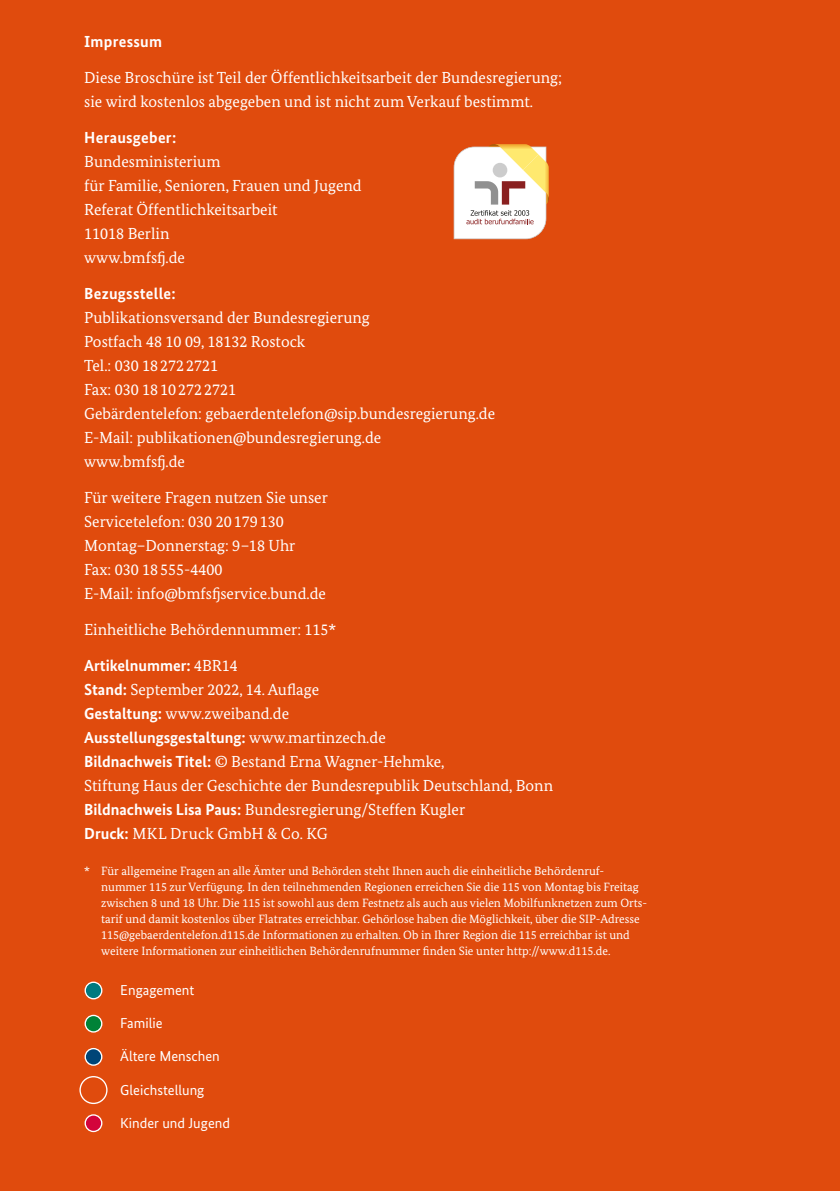
<style>
.page{position:relative;width:840px;height:1191px;background:#fff}
.page>*{position:absolute;margin:0;border:0;box-sizing:border-box;transform-origin:0 0}
.I-Impressum_I-03-P-FL{font:16px/24px "Bundes Serif";color:#fff}
.I-Impressum_I-03-P-FL-2{font:700 16px "Bundes Sans";color:#fff}
.I-Impressum_I-02-H2-HL_2{font:700 16px "Bundes Sans";letter-spacing:.015em;color:#fff}
.I-Impressum_I-03-P-FL-3{font:16px "Bundes Serif";letter-spacing:.02em;color:#fff}
.I-Impressum_I-01-H1-HL_1{font:700 16px "Bundes Sans";letter-spacing:.015em;color:#fff}
.t1{font:14.4px "Bundes Sans";color:#fff}
.I-Impressum_I-04-P-Fußnote{font:12px/16px "Bundes Serif";color:#fff}
.s1{font-family:"Bundes Serif";font-weight:400}
.s2{font-family:"Bundes Sans";font-weight:700}
</style>
<div class="page">
<div style="left:0;top:0;width:839px;height:1191px;background:#e04b0d"></div>
<svg style="left:84px;top:1014px;width:18px;height:18px"></svg>
<svg style="left:84px;top:981px;width:18px;height:18px"></svg>
<svg style="left:84px;top:1048px;width:18px;height:17px"></svg>
<svg style="left:79px;top:1076px;width:28px;height:28px"></svg>
<svg style="left:84px;top:1114px;width:18px;height:18px"></svg>
<svg style="left:453px;top:144px;width:96px;height:95px"></svg>
<h1 class="I-Impressum_I-01-H1-HL_1" style="left:84px;top:32px;width:79px">Impressum</h1>
<p class="I-Impressum_I-03-P-FL" style="left:84px;top:65px;width:479px">Diese Broschüre ist Teil der Öffentlichkeitsarbeit der Bundesregierung; sie wird kostenlos abgegeben und ist nicht zum Verkauf bestimmt.</p>
<h2 class="I-Impressum_I-02-H2-HL_2" style="left:84px;top:128px;width:94px">Herausgeber:</h2>
<p class="I-Impressum_I-03-P-FL" style="left:84px;top:149px;width:279px">Bundesministerium<br>für Familie, Senioren, Frauen und Jugend</p>
<p class="I-Impressum_I-03-P-FL" style="left:84px;top:197px;width:195px">Referat Öffentlichkeitsarbeit</p>
<p class="I-Impressum_I-03-P-FL" style="left:84px;top:221px;width:87px">11018 Berlin</p>
<p class="I-Impressum_I-03-P-FL" style="left:84px;top:245px;width:102px">www.bmfsfj.de</p>
<h2 class="I-Impressum_I-02-H2-HL_2" style="left:84px;top:284px;width:93px">Bezugsstelle:</h2>
<p class="I-Impressum_I-03-P-FL" style="left:84px;top:305px;width:287px">Publikationsversand der Bundesregierung</p>
<p class="I-Impressum_I-03-P-FL" style="left:84px;top:329px;width:223px">Postfach 48 10 09, 18132 Rostock</p>
<p class="I-Impressum_I-03-P-FL" style="left:84px;top:353px;width:135px">Tel.: 030 182722721</p>
<p class="I-Impressum_I-03-P-FL" style="left:84px;top:377px;width:153px">Fax: 030 18102722721</p>
<p class="I-Impressum_I-03-P-FL" style="left:84px;top:401px;width:412px">Gebärdentelefon: gebaerdentelefon@sip.bundesregierung.de</p>
<p class="I-Impressum_I-03-P-FL" style="left:84px;top:425px;width:298px">E-Mail: publikationen@bundesregierung.de</p>
<p class="I-Impressum_I-03-P-FL" style="left:84px;top:449px;width:102px">www.bmfsfj.de</p>
<p class="I-Impressum_I-03-P-FL" style="left:84px;top:485px;width:245px">Für weitere Fragen nutzen Sie unser<br>Servicetelefon: 030 20179130</p>
<p class="I-Impressum_I-03-P-FL" style="left:84px;top:533px;width:213px">Montag–Donnerstag: 9–18 Uhr</p>
<p class="I-Impressum_I-03-P-FL" style="left:84px;top:557px;width:140px">Fax: 030 18 555-4400</p>
<p class="I-Impressum_I-03-P-FL" style="left:84px;top:581px;width:243px">E-Mail: info@bmfsfjservice.bund.de</p>
<p class="I-Impressum_I-03-P-FL" style="left:84px;top:617px;width:253px">Einheitliche Behördennummer: 115*</p>
<p class="I-Impressum_I-03-P-FL-2" style="left:84px;top:656px;width:155px">Artikelnummer: <span class="s1">4BR14</span></p>
<p class="I-Impressum_I-03-P-FL" style="left:84px;top:677px;width:236px"><span class="s2">Stand:</span> September 2022, 14. Auflage</p>
<p class="I-Impressum_I-03-P-FL" style="left:84px;top:701px;width:206px"><span class="s2">Gestaltung:</span> www.zweiband.de</p>
<p class="I-Impressum_I-03-P-FL-2" style="left:84px;top:728px;width:303px">Ausstellungsgestaltung: <span class="s1">www.martinzech.de</span></p>
<p class="I-Impressum_I-03-P-FL" style="left:84px;top:749px;width:470px"><span class="s2">Bildnachweis Titel:</span> © Bestand Erna Wagner-Hehmke,<br>Stiftung Haus der Geschichte der Bundesrepublik Deutschland, Bonn</p>
<p class="I-Impressum_I-03-P-FL" style="left:84px;top:797px;width:382px"><span class="s2">Bildnachweis Lisa Paus:</span> Bundesregierung/Steffen Kugler</p>
<p class="I-Impressum_I-03-P-FL-3" style="left:84px;top:824px;width:245px"><span class="s2">Druck:</span> MKL Druck GmbH &amp; Co. KG</p>
<p class="I-Impressum_I-04-P-Fußnote" style="left:101px;top:862px;width:547px;text-indent:-17px">* Für allgemeine Fragen an alle Ämter und Behörden steht Ihnen auch die einheitliche Behördenruf&shy;nummer 115 zur Verfügung. In den teilnehmenden Regionen erreichen Sie die 115 von Montag bis Freitag zwischen 8 und 18 Uhr. Die 115 ist sowohl aus dem Festnetz als auch aus vielen Mobilfunknetzen zum Orts&shy;tarif und damit kostenlos über Flatrates erreichbar. Gehörlose haben die Möglichkeit, über die SIP-Adresse 115@gebaerdentelefon.d115.de Informationen zu erhalten. Ob in Ihrer Region die 115 erreichbar ist und weitere Informationen zur einheitlichen Behördenrufnummer finden Sie unter http://www.d115.de.</p>
<p class="t1" style="left:120px;top:981px;width:75px">Engagement</p>
<p class="t1" style="left:120px;top:1014px;width:44px">Familie</p>
<p class="t1" style="left:120px;top:1047px;width:101px">Ältere Menschen</p>
<p class="t1" style="left:120px;top:1080px;width:86px">Gleichstellung</p>
<p class="t1" style="left:120px;top:1113px;width:111px">Kinder und Jugend</p>
</div>
